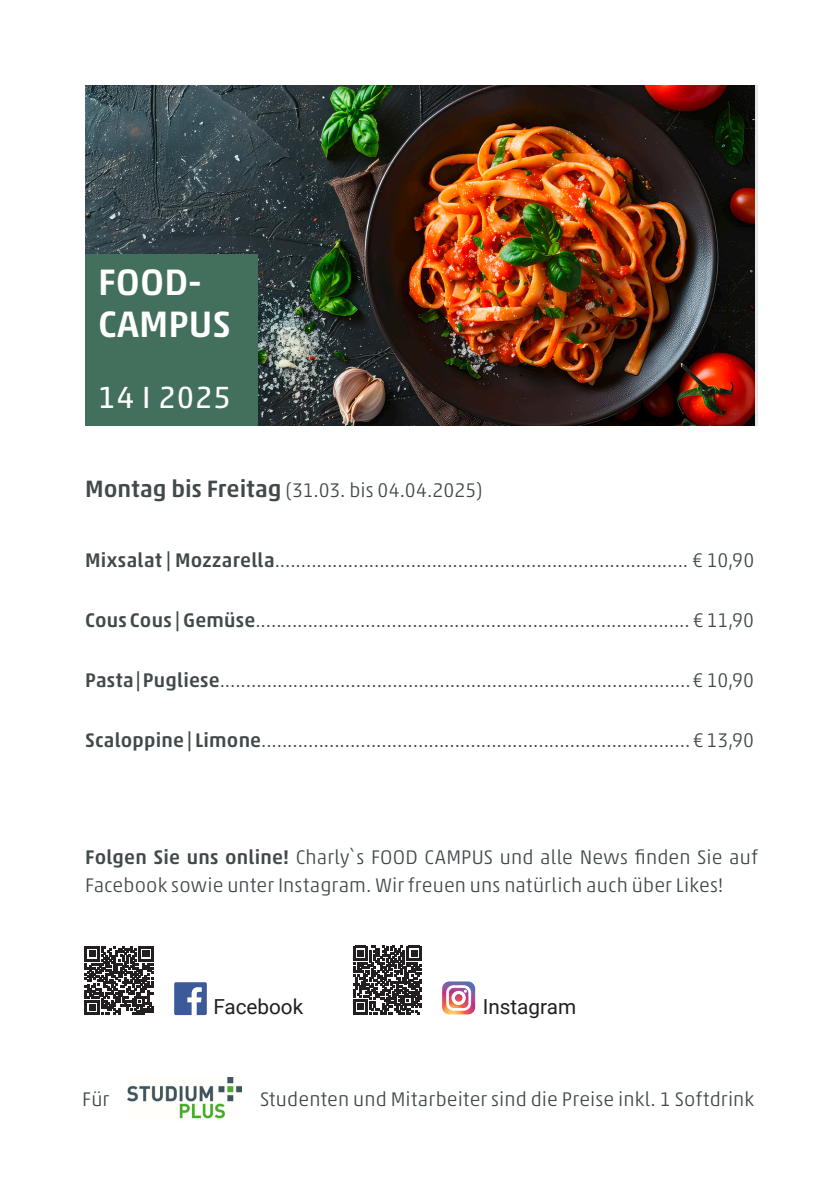
<style>
.page{position:relative;width:840px;height:1191px;background:#fff}
.page>*{position:absolute;margin:0;border:0;box-sizing:border-box;transform-origin:0 0}
.t1{font:500 37.4px/41.4px "Akko Std";color:#fff}
.t2{font:31.2px "Akko Std";letter-spacing:.03em;color:#fff}
.t3{font:20.8px "Roboto";color:#231f20}
.t4{font:300 20px/28px "Akko Std";letter-spacing:.005em;color:#41494a}
.s1{font-weight:500;font-size:24px}
.s2{font-weight:500}
</style>
<div class="page">
<img style="left:85px;top:85px;width:669px;height:340px">
<img style="left:128px;top:1078px;width:113px;height:41px">
<div style="left:174px;top:982px;width:33px;height:33px;background:#3c5a99;border-radius:2px"></div>
<svg style="left:187px;top:987px;width:15px;height:28px"></svg>
<svg style="left:442px;top:981px;width:33px;height:33px"></svg>
<svg style="left:85px;top:946px;width:68px;height:69px"></svg>
<svg style="left:353px;top:946px;width:68px;height:68px"></svg>
<div style="left:85px;top:254px;width:172px;height:172px;background:#43705c"></div>
<h1 class="t1" style="left:98px;top:261px;width:134px">FOOD-<br>CAMPUS</h1>
<h2 class="t2" style="left:98px;top:378px;width:134px">14 I 2025</h2>
<p class="t4" style="left:85px;top:476px;width:399px"><span class="s1">Montag bis Freitag</span> (31.03. bis 04.04.2025)</p>
<p class="t4" style="left:85px;top:546px;width:670px"><span class="s2">Mixsalat | Mozzarella</span>............................................................................... € 10,90</p>
<p class="t4" style="left:85px;top:606px;width:670px"><span class="s2">Cous Cous | Gemüse</span>................................................................................... € 11,90</p>
<p class="t4" style="left:85px;top:666px;width:670px"><span class="s2">Pasta | Pugliese</span>.......................................................................................... € 10,90</p>
<p class="t4" style="left:85px;top:726px;width:670px"><span class="s2">Scaloppine | Limone</span>.................................................................................. € 13,90</p>
<p class="t4" style="left:85px;top:842px;width:673px"><span class="s2">Folgen Sie uns online!</span> Charly`s FOOD CAMPUS und alle News finden Sie auf<br>Facebook sowie unter Instagram. Wir freuen uns natürlich auch über Likes!</p>
<p class="t3" style="left:213px;top:992px;width:91px">Facebook</p>
<p class="t3" style="left:482px;top:992px;width:95px">Instagram</p>
<p class="t4" style="left:82px;top:1084px;width:29px">Für</p>
<p class="t4" style="left:260px;top:1084px;width:495px">Studenten und Mitarbeiter sind die Preise inkl. 1 Softdrink</p>
</div>
